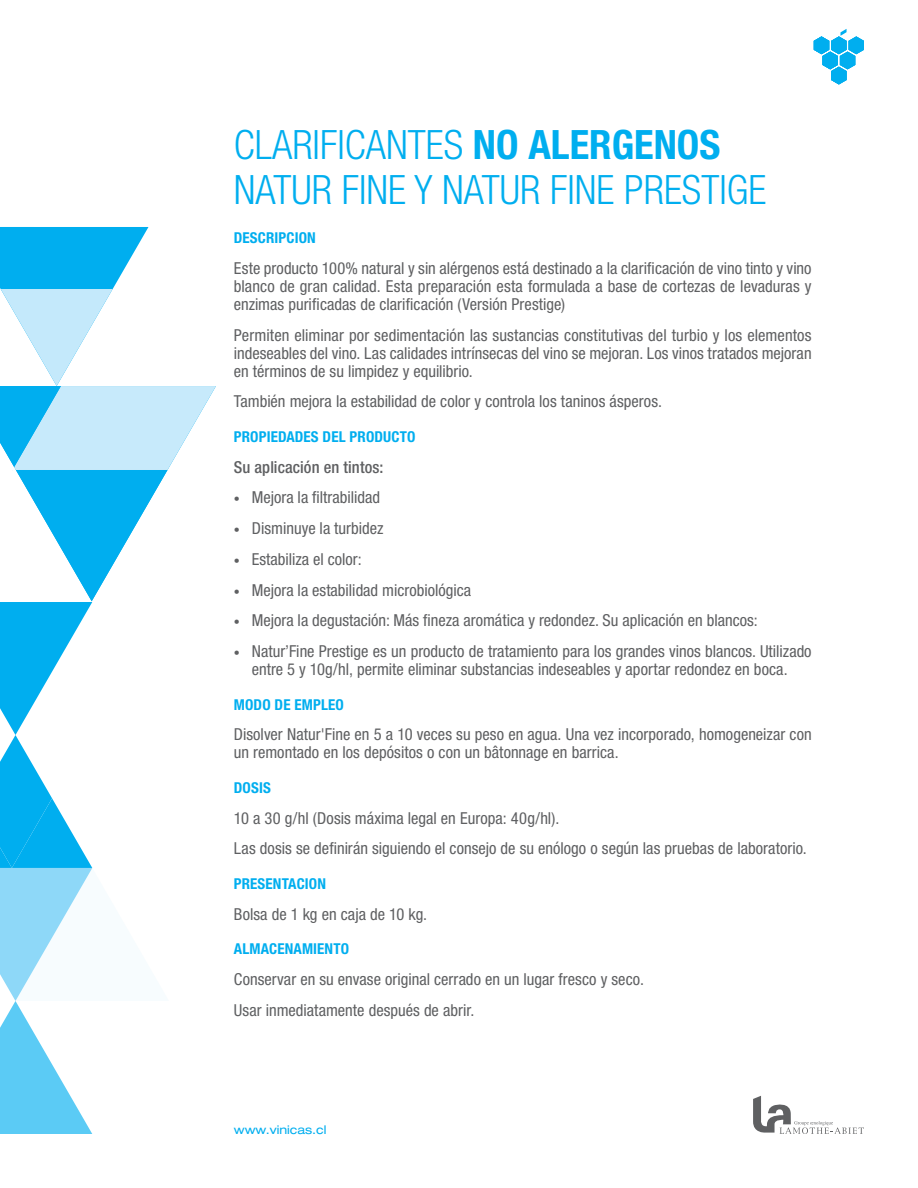
<style>
.page{position:relative;width:918px;height:1188px;background:#fff}
.page>*{position:absolute;margin:0;border:0;box-sizing:border-box;transform-origin:0 0}
.t1{font:300 condensed 40.5px/45px "Helvetica Neue LT Std";color:#00aeef}
.t2{font:condensed 16.5px/18px "Helvetica Neue LT Std";color:#5f6062}
.t3{font:500 condensed 16.5px "Helvetica Neue LT Std";letter-spacing:.005em;color:#5f6062}
.t4{font:700 condensed 15px "Helvetica Neue LT Std";letter-spacing:.01em;color:#00aeef}
.t5{font:expanded 12px "Helvetica Neue LT Std";color:#00aeef}
.s1{font-family:"Helvetica Neue";font-weight:700}
.s2{font-weight:100;font-stretch:normal;font-size:12px}
</style>
<div class="page">
<svg style="left:814px;top:29px;width:50px;height:55px"></svg>
<svg style="left:753px;top:1096px;width:111px;height:38px"></svg>
<svg style="left:0;top:227px;width:216px;height:907px"></svg>
<h1 class="t1" style="left:234px;top:122px;width:534px">CLARIFICANTES <span class="s1">NO ALERGENOS<br></span>NATUR FINE Y NATUR FINE PRESTIGE</h1>
<p class="t4" style="left:234px;top:229px;width:84px">DESCRIPCION</p>
<p class="t2" style="left:234px;top:259px;width:579px;text-align:justify">Este producto 100% natural y sin alérgenos está destinado a la clarificación de vino tinto y vino blanco de gran calidad. Esta preparación esta formulada a base de cortezas de levaduras y enzimas purificadas de clarificación (Versión Prestige)</p>
<p class="t2" style="left:234px;top:326px;width:579px;text-align:justify">Permiten eliminar por sedimentación las sustancias constitutivas del turbio y los elementos indeseables del vino. Las calidades intrínsecas del vino se mejoran. Los vinos tratados mejoran en términos de su limpidez y equilibrio.</p>
<p class="t2" style="left:234px;top:392px;width:430px">También mejora la estabilidad de color y controla los taninos ásperos.</p>
<p class="t4" style="left:234px;top:427px;width:183px">PROPIEDADES DEL PRODUCTO</p>
<p class="t3" style="left:234px;top:457px;width:151px">Su aplicación en tintos:</p>
<p class="t2" style="left:234px;top:488px;width:148px"><span class="s2">•</span> Mejora la filtrabilidad</p>
<p class="t2" style="left:234px;top:519px;width:151px"><span class="s2">•</span> Disminuye la turbidez</p>
<p class="t2" style="left:234px;top:550px;width:129px"><span class="s2">•</span> Estabiliza el color:</p>
<p class="t2" style="left:234px;top:581px;width:239px"><span class="s2">•</span> Mejora la estabilidad microbiológica</p>
<p class="t2" style="left:234px;top:611px;width:525px"><span class="s2">•</span> Mejora la degustación: Más fineza aromática y redondez. Su aplicación en blancos:</p>
<p class="t2" style="left:234px;top:642px;width:579px;text-align:center"><span class="s2">•</span> Natur’Fine Prestige es un producto de tratamiento para los grandes vinos blancos. Utilizado entre 5 y 10g/hl, permite eliminar substancias indeseables y aportar redondez en boca.</p>
<p class="t4" style="left:234px;top:695px;width:111px">MODO DE EMPLEO</p>
<p class="t2" style="left:234px;top:725px;width:579px">Disolver Natur'Fine en 5 a 10 veces su peso en agua. Una vez incorporado, homogeneizar con un remontado en los depósitos o con un bâtonnage en barrica.</p>
<p class="t4" style="left:234px;top:778px;width:38px">DOSIS</p>
<p class="t2" style="left:234px;top:802px;width:575px;line-height:30.8px">10 a 30 g/hl (Dosis máxima legal en Europa: 40g/hl).<br>Las dosis se definirán siguiendo el consejo de su enólogo o según las pruebas de laboratorio.</p>
<p class="t4" style="left:234px;top:874px;width:94px">PRESENTACION</p>
<p class="t2" style="left:234px;top:905px;width:195px">Bolsa de 1 kg en caja de 10 kg.</p>
<p class="t4" style="left:234px;top:940px;width:117px">ALMACENAMIENTO</p>
<p class="t2" style="left:234px;top:964px;width:412px;line-height:30.8px">Conservar en su envase original cerrado en un lugar fresco y seco.<br>Usar inmediatamente después de abrir.</p>
<p class="t5" style="left:234px;top:1123px;width:94px">www.vinicas.cl</p>
</div>
